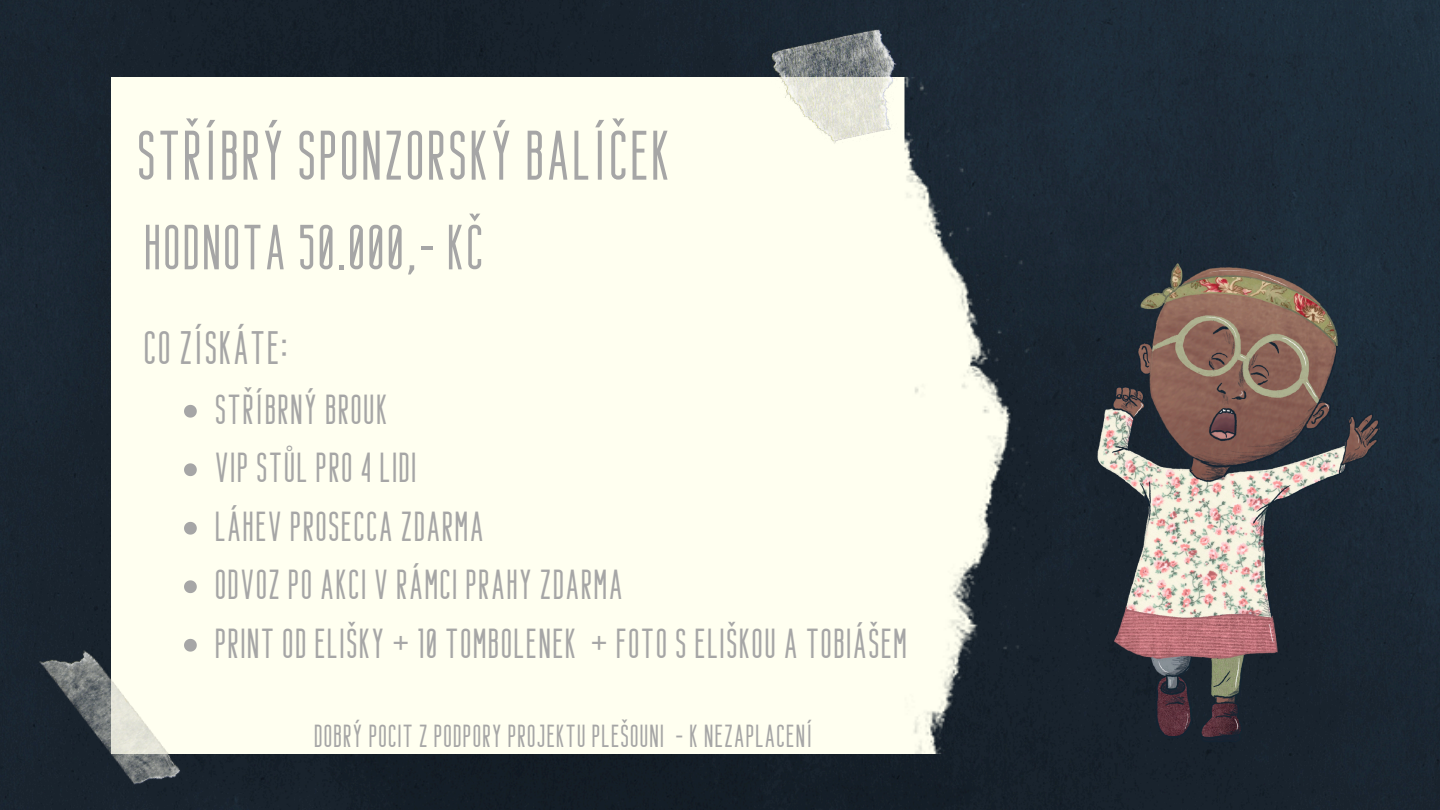
<style>
.page{position:relative;width:1440px;height:810px;background:#fff}
.page>*{position:absolute;margin:0;border:0;box-sizing:border-box;transform-origin:0 0}
.t1{font:70px "Bondie";color:#a6a6a6}
.t2{font:63.7px "Bondie";color:#a6a6a6}
.t3{font:47px "Bondie";color:#a6a6a6}
.t4{font:42px "Bondie";color:#a6a6a6}
.t5{font:31.9px "Bondie";color:#a6a6a6}
</style>
<div class="page">
<img style="left:0;top:0;width:1440px;height:810px">
<div style="left:112px;top:77px;width:919px;height:677px;background:#fffff0"></div>
<img style="left:34px;top:624px;width:152px;height:186px">
<img style="left:758px;top:21px;width:142px;height:124px">
<img style="left:972px;top:186px;width:468px;height:607px">
<svg style="left:184px;top:405px;width:13px;height:13px"></svg>
<svg style="left:184px;top:463px;width:13px;height:13px"></svg>
<svg style="left:184px;top:522px;width:13px;height:13px"></svg>
<svg style="left:184px;top:580px;width:13px;height:13px"></svg>
<svg style="left:184px;top:639px;width:13px;height:13px"></svg>
<p class="t1" style="left:136px;top:117px;width:537px">STŘÍBRÝ SPONZORSKÝ BALÍČEK</p>
<p class="t2" style="left:143px;top:212px;width:343px">HODNOTA 50.000,- KČ</p>
<p class="t3" style="left:143px;top:321px;width:147px">CO ZÍSKÁTE:</p>
<p class="t4" style="left:214px;top:386px;width:176px">STŘÍBRNÝ BROUK</p>
<h1 class="t4" style="left:214px;top:444px;width:205px">VIP STŮL PRO 4 LIDI</h1>
<h2 class="t4" style="left:214px;top:503px;width:272px">LÁHEV PROSECCA ZDARMA</h2>
<h3 class="t4" style="left:214px;top:561px;width:411px">ODVOZ PO AKCI V RÁMCI PRAHY ZDARMA</h3>
<p class="t4" style="left:214px;top:620px;width:695px">PRINT OD ELIŠKY + 10 TOMBOLENEK + FOTO S ELIŠKOU A TOBIÁŠEM</p>
<p class="t5" style="left:313px;top:718px;width:501px">DOBRÝ POCIT Z PODPORY PROJEKTU PLEŠOUNI - K NEZAPLACENÍ</p>
</div>
